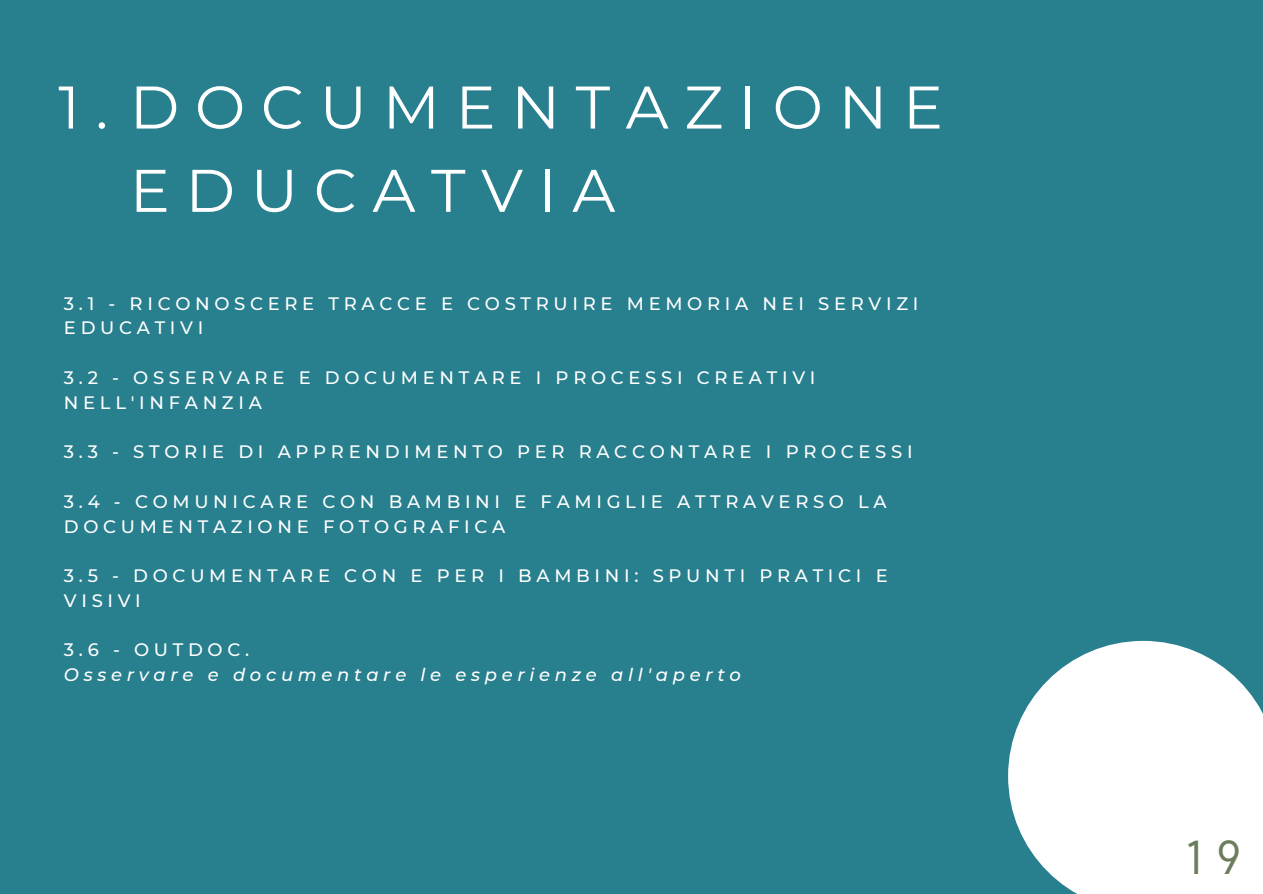
<style>
.page{position:relative;width:1263px;height:894px;background:#fff}
.page>*{position:absolute;margin:0;border:0;box-sizing:border-box;transform-origin:0 0}
.t1{font:60px/83.2px "Montserrat";letter-spacing:.26em;color:#fff}
.t2{font:48.3px "Gidole";color:#6b7d5b}
.t3{font:500 18px/24.8px "Montserrat";letter-spacing:.26em;color:#fff}
.t4{font:italic 500 18px "Montserrat";letter-spacing:.26em;color:#fff}
</style>
<div class="page">
<div style="left:0;top:0;width:1263px;height:893px;background:#287f8e"></div>
<svg style="left:1008px;top:640px;width:255px;height:253px;background:#dfecee"></svg>
<h1 class="t1" style="left:130px;top:65px;width:815px;text-indent:-72px">1 .DOCUMENTAZIONE<br>EDUCATVIA</h1>
<p class="t3" style="left:64px;top:291px;width:856px">3.1 - RICONOSCERE TRACCE E COSTRUIRE MEMORIA NEI SERVIZI<br>EDUCATIVI</p>
<p class="t3" style="left:64px;top:365px;width:753px">3.2 - OSSERVARE E DOCUMENTARE I PROCESSI CREATIVI<br>NELL'INFANZIA</p>
<p class="t3" style="left:64px;top:439px;width:850px">3.3 - STORIE DI APPRENDIMENTO PER RACCONTARE I PROCESSI</p>
<p class="t3" style="left:64px;top:489px;width:824px">3.4 - COMUNICARE CON BAMBINI E FAMIGLIE ATTRAVERSO LA<br>DOCUMENTAZIONE FOTOGRAFICA</p>
<p class="t3" style="left:64px;top:563px;width:825px">3.5 - DOCUMENTARE CON E PER I BAMBINI: SPUNTI PRATICI E<br>VISIVI</p>
<p class="t3" style="left:64px;top:637px;width:187px">3.6 - OUTDOC.</p>
<p class="t4" style="left:64px;top:663px;width:679px">Osservare e documentare le esperienze all'aperto</p>
<h2 class="t2" style="left:1185px;top:830px;width:58px">1 9</h2>
</div>
